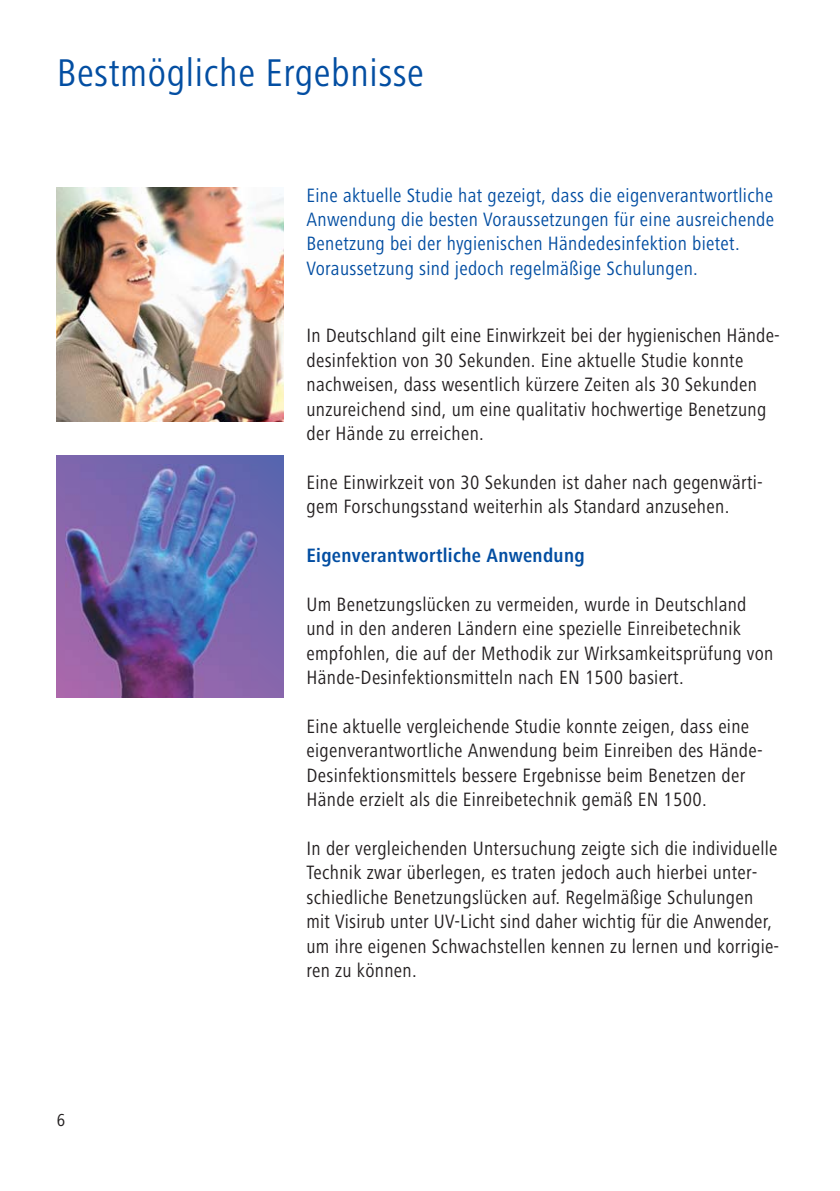
<style>
.page{position:relative;width:840px;height:1191px;background:#fff}
.page>*{position:absolute;margin:0;border:0;box-sizing:border-box;transform-origin:0 0}
.t1{font:40px "Hartmann";letter-spacing:.015em;color:#034ea2}
.t2{font:20px/24.4px "Hartmann";letter-spacing:.015em;color:#231f20}
.t3{font:20px/24.4px "Hartmann";letter-spacing:.015em;color:#034ea2}
.t4{font:700 20px "Hartmann";letter-spacing:.015em;color:#034ea2}
.t5{font:18px "Hartmann";color:#231f20}
</style>
<div class="page">
<img style="left:57px;top:187px;width:226px;height:234px">
<svg style="left:57px;top:456px;width:226px;height:241px;background:#7865ad"></svg>
<img style="left:65px;top:465px;width:192px;height:232px">
<h1 class="t1" style="left:57px;top:57px;width:368px">Bestmögliche Ergebnisse</h1>
<p class="t3" style="left:306px;top:184px;width:469px">Eine aktuelle Studie hat gezeigt, dass die eigenverantwortliche Anwendung die besten Voraussetzungen für eine ausreichende Benetzung bei der hygienischen Händedesinfektion bietet.<br>Voraussetzung sind jedoch regelmäßige Schulungen.</p>
<p class="t5" style="left:57px;top:1113px;width:10px">6</p>
<p class="t2" style="left:306px;top:325px;width:474px">In Deutschland gilt eine Einwirkzeit bei der hygienischen Hände - desinfektion von 30 Sekunden. Eine aktuelle Studie konnte nachweisen, dass wesentlich kürzere Zeiten als 30 Sekunden unzureichend sind, um eine qualitativ hochwertige Benetzung der Hände zu erreichen.</p>
<p class="t2" style="left:306px;top:471px;width:457px">Eine Einwirkzeit von 30 Sekunden ist daher nach gegenwärti&shy;gem Forschungsstand weiterhin als Standard anzusehen.</p>
<p class="t4" style="left:306px;top:547px;width:279px">Eigenverantwortliche Anwendung</p>
<p class="t2" style="left:306px;top:593px;width:468px">Um Benetzungslücken zu vermeiden, wurde in Deutschland und in den anderen Ländern eine spezielle Einreibetechnik empfohlen, die auf der Methodik zur Wirksamkeitsprüfung von Hände-Desinfektionsmitteln nach EN 1500 basiert.</p>
<p class="t2" style="left:306px;top:715px;width:457px">Eine aktuelle vergleichende Studie konnte zeigen, dass eine eigenverantwortliche Anwendung beim Einreiben des Hände-Desinfektionsmittels bessere Ergebnisse beim Benetzen der Hände erzielt als die Einreibetechnik gemäß EN 1500.</p>
<p class="t2" style="left:306px;top:837px;width:474px">In der vergleichenden Untersuchung zeigte sich die individuelle Technik zwar überlegen, es traten jedoch auch hierbei unter&shy;schiedliche Benetzungslücken auf. Regelmäßige Schulungen mit Visirub unter UV-Licht sind daher wichtig für die Anwender, um ihre eigenen Schwachstellen kennen zu lernen und korrigie&shy;ren zu können.</p>
</div>
